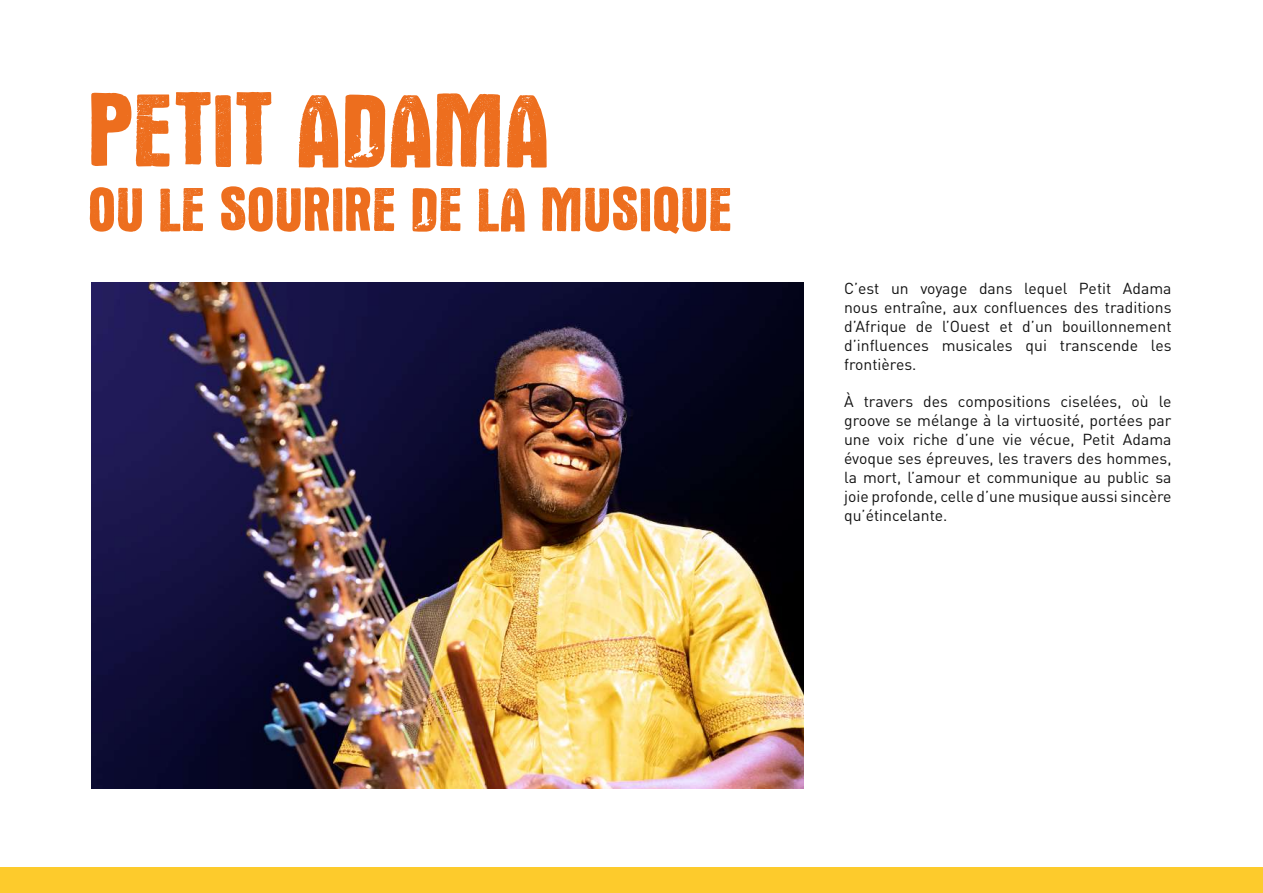
<style>
.page{position:relative;width:1263px;height:893px;background:#fff}
.page>*{position:absolute;margin:0;border:0;box-sizing:border-box;transform-origin:0 0}
.t1{font:108px "Victor";color:#ed6e1e}
.t2{font:64.5px "Victor";color:#ed6e1e}
.t3{font:15.75px/18.9px "DIN Pro";color:#121212;text-align:justify}
</style>
<div class="page">
<div style="left:421px;top:867px;width:842px;height:26px;background:#fdcb2c"></div>
<div style="left:0;top:867px;width:736px;height:26px;background:#fdcb2c"></div>
<img style="left:91px;top:283px;width:713px;height:506px">
<h1 class="t1" style="left:88px;top:76px;width:463px">PETIT ADAMA</h1>
<h2 class="t2" style="left:88px;top:177px;width:646px">OU LE SOURIRE DE LA MUSIQUE</h2>
<p class="t3" style="left:844px;top:277px;width:329px">C’est un voyage dans lequel Petit Adama nous entraîne, aux confluences des traditions d’Afrique de l’Ouest et d’un bouillonnement d’influences musicales qui transcende les frontières.</p>
<p class="t3" style="left:844px;top:391px;width:329px">À travers des compositions ciselées, où le groove se mélange à la virtuosité, portées par une voix riche d’une vie vécue, Petit Adama évoque ses épreuves, les travers des hommes, la mort, l’amour et communique au public sa joie profonde, celle d’une musique aussi sincère qu’étincelante.</p>
</div>
